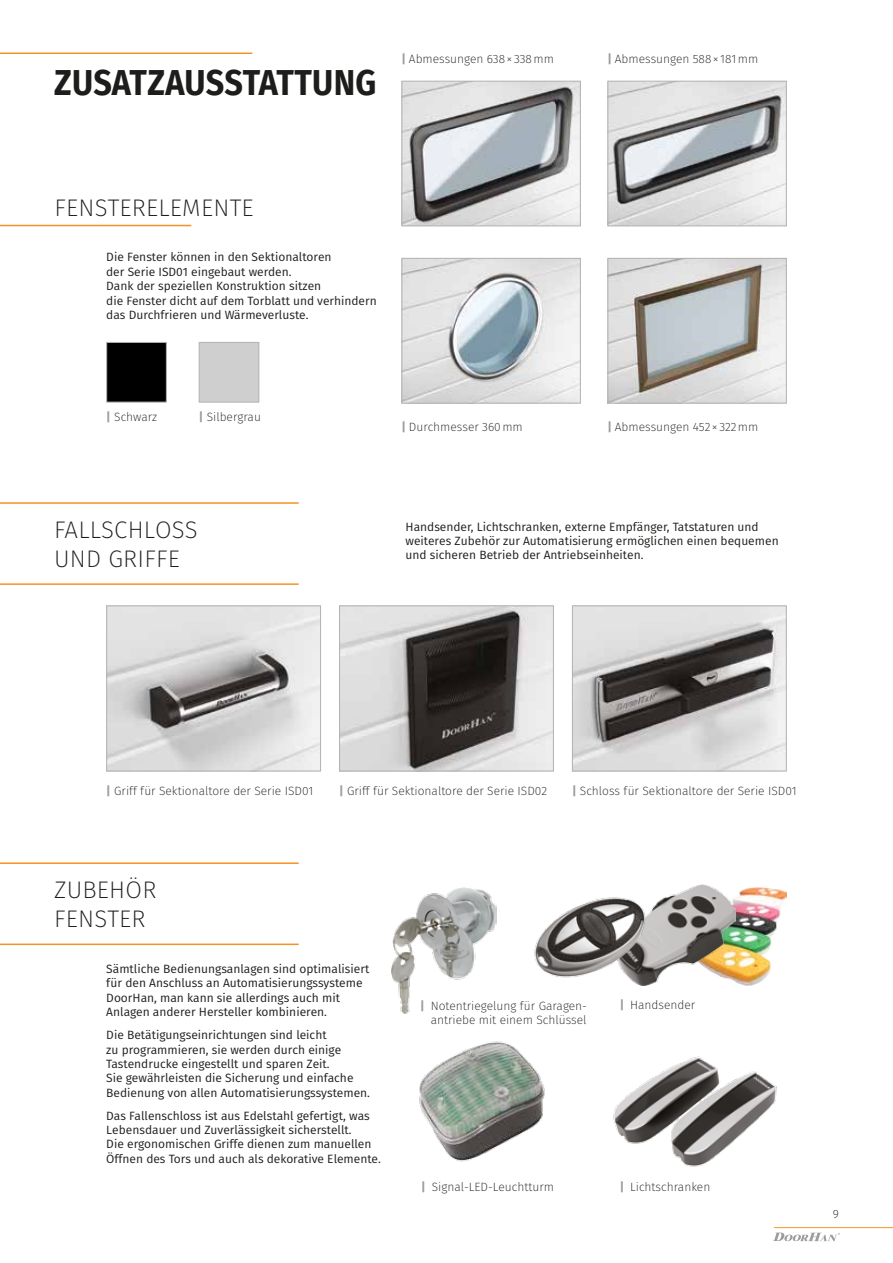
<style>
.page{position:relative;width:893px;height:1263px;background:#fff}
.page>*{position:absolute;margin:0;border:0;box-sizing:border-box;transform-origin:0 0}
.t1{font:700 36px "Fira Sans";letter-spacing:.01em;color:#1d1d1b;scale:.9 1}
.t2{font:200 24px/28.8px "Fira Sans";letter-spacing:.01em;color:#1d1d1b}
.t3{font:12px/14.4px "Fira Sans";color:#1d1d1b}
.t4{font:200 12px/14.4px "Fira Sans";color:#1d1d1b;text-align:right}
.s1{font-weight:700;color:#9d9d9c}
</style>
<div class="page">
<svg style="left:773px;top:1232px;width:67px;height:9px"></svg>
<hr style="left:774px;top:1227px;width:119px;height:1px;background:#f39325">
<hr style="left:0;top:583px;width:299px;height:2px;background:#f39325">
<hr style="left:0;top:943px;width:299px;height:2px;background:#f39325">
<hr style="left:0;top:502px;width:299px;height:2px;background:#f39325">
<hr style="left:0;top:862px;width:299px;height:2px;background:#f39325">
<div style="left:199px;top:342px;width:60px;height:60px;background:#cfcfcf;border:1px solid #b3b2b2"></div>
<div style="left:106px;top:342px;width:61px;height:60px;background:#000;border:1px solid #b3b2b2"></div>
<hr style="left:0;top:225px;width:191px;height:1px;background:#f39325">
<img style="left:108px;top:607px;width:211px;height:162px">
<div style="left:106px;top:605px;width:215px;height:166px;border:1px solid #b3b2b2"></div>
<img style="left:341px;top:607px;width:211px;height:162px">
<div style="left:339px;top:605px;width:215px;height:166px;border:1px solid #b3b2b2"></div>
<img style="left:574px;top:607px;width:211px;height:162px">
<div style="left:572px;top:605px;width:215px;height:166px;border:1px solid #b3b2b2"></div>
<img style="left:404px;top:83px;width:175px;height:141px">
<div style="left:402px;top:81px;width:179px;height:145px;border:1px solid #b3b2b2"></div>
<img style="left:404px;top:260px;width:175px;height:141px">
<div style="left:402px;top:258px;width:179px;height:145px;border:1px solid #b3b2b2"></div>
<img style="left:610px;top:83px;width:175px;height:141px">
<div style="left:608px;top:81px;width:179px;height:145px;border:1px solid #b3b2b2"></div>
<img style="left:610px;top:260px;width:175px;height:141px">
<div style="left:608px;top:258px;width:179px;height:145px;border:1px solid #b3b2b2"></div>
<img style="left:419px;top:1041px;width:126px;height:121px">
<img style="left:392px;top:888px;width:104px;height:126px">
<img style="left:735px;top:888px;width:52px;height:98px">
<img style="left:613px;top:1056px;width:164px;height:111px">
<img style="left:651px;top:884px;width:84px;height:100px">
<img style="left:534px;top:897px;width:117px;height:89px">
<hr style="left:0;top:53px;width:252px;height:1px;background:#f39325">
<h1 class="t1" style="left:54px;top:57px;width:360px">ZUSATZAUSSTATTUNG</h1>
<p class="t4" style="left:402px;top:52px;width:154px"><span class="s1">|</span> Abmessungen 638× 338mm</p>
<p class="t4" style="left:608px;top:52px;width:152px"><span class="s1">|</span> Abmessungen 588× 181mm</p>
<h2 class="t2" style="left:54px;top:193px;width:201px">FENSTERELEMENTE</h2>
<p class="t3" style="left:106px;top:250px;width:272px">Die Fenster können in den Sektionaltoren<br>der Serie ISD01 eingebaut werden.<br>Dank der speziellen Konstruktion sitzen<br>die Fenster dicht auf dem Torblatt und verhindern das Durchfrieren und Wärmeverluste.</p>
<p class="t4" style="left:106px;top:410px;width:52px"><span class="s1">|</span> Schwarz</p>
<p class="t4" style="left:199px;top:410px;width:64px"><span class="s1">|</span> Silbergrau</p>
<h2 class="t2" style="left:54px;top:515px;width:145px">FALLSCHLOSS<br>UND GRIFFE</h2>
<p class="t4" style="left:402px;top:420px;width:123px"><span class="s1">|</span> Durchmesser 360mm</p>
<p class="t4" style="left:608px;top:420px;width:152px"><span class="s1">|</span> Abmessungen 452 × 322mm</p>
<p class="t3" style="left:406px;top:519px;width:375px">Handsender, Lichtschranken, externe Empfänger, Tatstaturen und weiteres Zubehör zur Automatisierung ermöglichen einen bequemen und sicheren Betrieb der Antriebseinheiten.</p>
<p class="t4" style="left:106px;top:783px;width:209px"><span class="s1">|</span> Griff für Sektionaltore der Serie ISD01</p>
<p class="t4" style="left:339px;top:783px;width:209px"><span class="s1">|</span> Griff für Sektionaltore der Serie ISD02</p>
<p class="t4" style="left:572px;top:783px;width:226px"><span class="s1">|</span> Schloss für Sektionaltore der Serie ISD01</p>
<h2 class="t2" style="left:54px;top:875px;width:104px">ZUBEHÖR<br>FENSTER</h2>
<p class="t3" style="left:106px;top:962px;width:265px">Sämtliche Bedienungsanlagen sind optimalisiert für den Anschluss an Automatisierungssysteme DoorHan, man kann sie allerdings auch mit Anlagen anderer Hersteller kombinieren.</p>
<p class="t3" style="left:106px;top:1028px;width:265px">Die Betätigungseinrichtungen sind leicht<br>zu programmieren, sie werden durch einige Tastendrucke eingestellt und sparen Zeit.<br>Sie gewährleisten die Sicherung und einfache Bedienung von allen Automatisierungssystemen.</p>
<p class="t3" style="left:106px;top:1108px;width:276px">Das Fallenschloss ist aus Edelstahl gefertigt, was Lebensdauer und Zuverlässigkeit sicherstellt.<br>Die ergonomischen Griffe dienen zum manuellen Öffnen des Tors und auch als dekorative Elemente.</p>
<p class="t4" style="left:420px;top:998px;width:168px"><span class="s1">|</span> Notentriegelung für Garagen&shy;antriebe mit einem Schlüssel</p>
<p class="t4" style="left:620px;top:998px;width:77px"><span class="s1">|</span> Handsender</p>
<p class="t4" style="left:421px;top:1180px;width:134px"><span class="s1">|</span> Signal-LED-Leuchtturm</p>
<p class="t4" style="left:620px;top:1180px;width:92px"><span class="s1">|</span> Lichtschranken</p>
<p class="t4" style="left:833px;top:1207px;width:8px">9</p>
</div>
